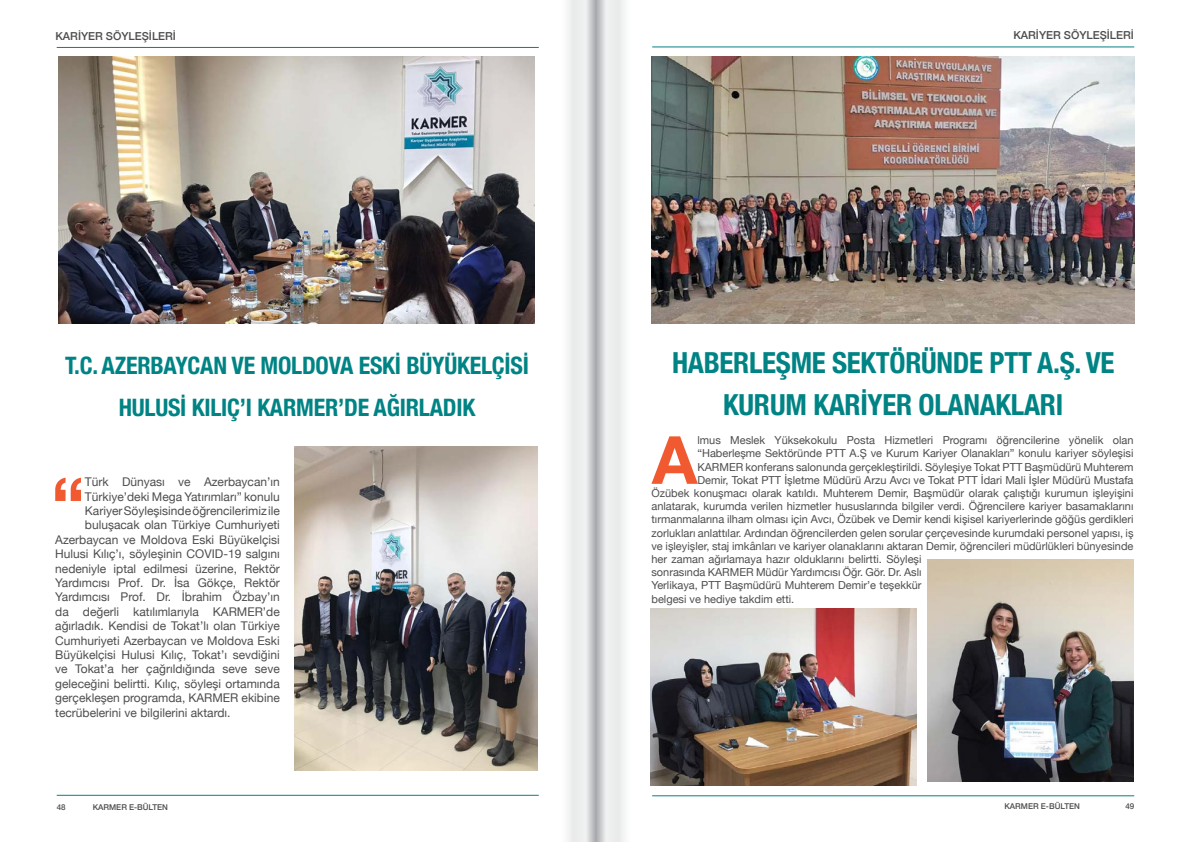
<style>
.page{position:relative;width:1191px;height:842px;background:#fff}
.page>*{position:absolute;margin:0;border:0;box-sizing:border-box;transform-origin:0 0}
.t1{font:700 72.5px "Helvetica Neue";color:#f15a31}
.t2{font:700 66.5px "Helvetica Neue";color:#f15a31}
.t3{font:700 condensed 29px/42px "Helvetica Neue";letter-spacing:-.01em;color:#008384;text-align:center}
.t4{font:700 condensed 24px/42px "Helvetica Neue";letter-spacing:-.01em;color:#008384;text-align:center}
.t5{font:12px "Helvetica Neue";color:#4d4d4f}
.t6{font:11px "Helvetica Neue";color:#4d4d4f}
.t7{font:500 11px "Helvetica Neue";color:#4d4d4f}
.t8{font:500 8px "Helvetica Neue";color:#4d4d4f}
</style>
<div class="page">
<hr style="left:57px;top:795px;width:482px;height:1px;background:#008384">
<hr style="left:57px;top:47px;width:482px;height:1px;background:#008384">
<hr style="left:652px;top:795px;width:482px;height:1px;background:#008384">
<hr style="left:652px;top:47px;width:482px;height:1px;background:#008384">
<svg style="left:568px;top:0;width:27px;height:842px"></svg>
<svg style="left:595px;top:0;width:29px;height:842px"></svg>
<img style="left:59px;top:57px;width:475px;height:266px">
<img style="left:294px;top:446px;width:243px;height:324px">
<img style="left:651px;top:57px;width:483px;height:266px">
<img style="left:927px;top:560px;width:206px;height:221px">
<img style="left:650px;top:608px;width:267px;height:177px">
<p class="t7" style="left:55px;top:27px;width:122px">KARİYER SÖYLEŞİLERİ</p>
<h3 class="t4" style="left:65px;top:343px;width:465px">T.C. AZERBAYCAN VE MOLDOVA ESKİ BÜYÜKELÇİSİ<br>HULUSİ KILIÇ’I KARMER’DE AĞIRLADIK</h3>
<h1 class="t1" style="left:51px;top:447px;width:35px">“</h1>
<p class="t5" style="left:85px;top:473px;width:196px">Türk Dünyası ve Azerbaycan’ın</p>
<p class="t5" style="left:85px;top:488px;width:196px">Türkiye’deki Mega Yatırımları” konulu</p>
<p class="t5" style="left:85px;top:502px;width:196px">Kariyer Söyleşisinde öğrencilerimiz ile</p>
<p class="t5" style="left:85px;top:516px;width:196px">buluşacak olan Türkiye Cumhuriyeti</p>
<p class="t5" style="left:55px;top:531px;width:226px">Azerbaycan ve Moldova Eski Büyükelçisi</p>
<p class="t5" style="left:55px;top:545px;width:226px">Hulusi Kılıç’ı, söyleşinin COVID-19 salgını</p>
<p class="t5" style="left:55px;top:560px;width:226px">nedeniyle iptal edilmesi üzerine, Rektör</p>
<p class="t5" style="left:55px;top:574px;width:226px">Yardımcısı Prof. Dr. İsa Gökçe, Rektör</p>
<p class="t5" style="left:55px;top:588px;width:226px">Yardımcısı Prof. Dr. İbrahim Özbay’ın</p>
<p class="t5" style="left:55px;top:603px;width:226px">da değerli katılımlarıyla KARMER’de</p>
<p class="t5" style="left:55px;top:617px;width:226px">ağırladık. Kendisi de Tokat’lı olan Türkiye</p>
<p class="t5" style="left:55px;top:632px;width:226px">Cumhuriyeti Azerbaycan ve Moldova Eski</p>
<p class="t5" style="left:55px;top:646px;width:226px">Büyükelçisi Hulusi Kılıç, Tokat’ı sevdiğini</p>
<p class="t5" style="left:55px;top:660px;width:226px">ve Tokat’a her çağrıldığında seve seve</p>
<p class="t5" style="left:55px;top:675px;width:226px">geleceğini belirtti. Kılıç, söyleşi ortamında</p>
<p class="t5" style="left:55px;top:689px;width:226px">gerçekleşen programda, KARMER ekibine</p>
<p class="t5" style="left:55px;top:704px;width:177px">tecrübelerini ve bilgilerini aktardı.</p>
<p class="t7" style="left:1013px;top:26px;width:122px">KARİYER SÖYLEŞİLERİ</p>
<h3 class="t3" style="left:672px;top:340px;width:444px">HABERLEŞME SEKTÖRÜNDE PTT A.Ş. VE<br>KURUM KARİYER OLANAKLARI</h3>
<h2 class="t2" style="left:652px;top:408px;width:47px">A</h2>
<p class="t6" style="left:697px;top:432px;width:437px">lmus Meslek Yüksekokulu Posta Hizmetleri Programı öğrencilerine yönelik olan</p>
<p class="t6" style="left:697px;top:446px;width:437px">“Haberleşme Sektöründe PTT A.Ş ve Kurum Kariyer Olanakları” konulu kariyer söyleşisi</p>
<p class="t6" style="left:697px;top:459px;width:437px">KARMER konferans salonunda gerçekleştirildi. Söyleşiye Tokat PTT Başmüdürü Muhterem</p>
<p class="t6" style="left:697px;top:472px;width:437px">Demir, Tokat PTT İşletme Müdürü Arzu Avcı ve Tokat PTT İdari Mali İşler Müdürü Mustafa</p>
<p class="t6" style="left:651px;top:485px;width:483px">Özübek konuşmacı olarak katıldı. Muhterem Demir, Başmüdür olarak çalıştığı kurumun işleyişini</p>
<p class="t6" style="left:651px;top:498px;width:483px">anlatarak, kurumda verilen hizmetler hususlarında bilgiler verdi. Öğrencilere kariyer basamaklarını</p>
<p class="t6" style="left:651px;top:512px;width:483px">tırmanmalarına ilham olması için Avcı, Özübek ve Demir kendi kişisel kariyerlerinde göğüs gerdikleri</p>
<p class="t6" style="left:651px;top:525px;width:483px">zorlukları anlattılar. Ardından öğrencilerden gelen sorular çerçevesinde kurumdaki personel yapısı, iş</p>
<p class="t6" style="left:651px;top:538px;width:483px">ve işleyişler, staj imkânları ve kariyer olanaklarını aktaran Demir, öğrencileri müdürlükleri bünyesinde</p>
<p class="t6" style="left:651px;top:551px;width:272px">her zaman ağırlamaya hazır olduklarını belirtti. Söyleşi</p>
<p class="t6" style="left:651px;top:564px;width:272px">sonrasında KARMER Müdür Yardımcısı Öğr. Gör. Dr. Aslı</p>
<p class="t6" style="left:651px;top:578px;width:272px">Yerlikaya, PTT Başmüdürü Muhterem Demir’e teşekkür</p>
<p class="t6" style="left:651px;top:591px;width:144px">belgesi ve hediye takdim etti.</p>
<p class="t8" style="left:57px;top:801px;width:10px">48</p>
<p class="t8" style="left:93px;top:801px;width:77px">KARMER E-BÜLTEN</p>
<p class="t8" style="left:1004px;top:800px;width:77px">KARMER E-BÜLTEN</p>
<p class="t8" style="left:1125px;top:800px;width:10px">49</p>
</div>
